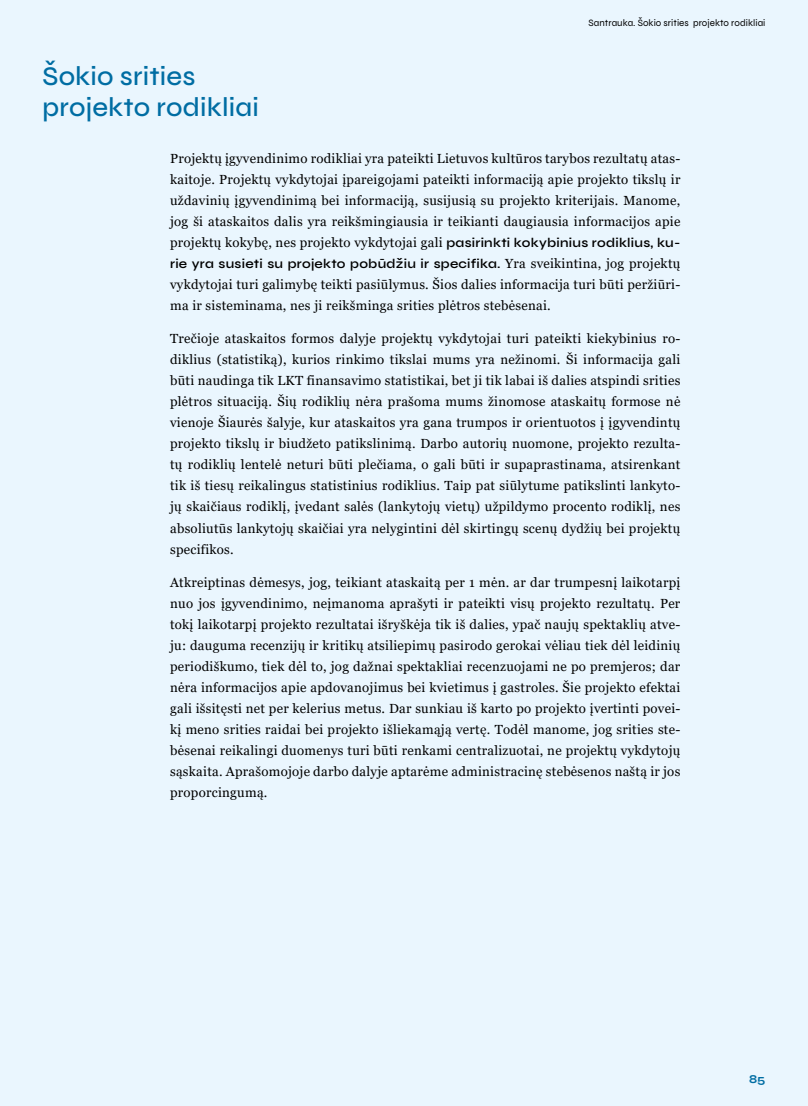
<style>
.page{position:relative;width:808px;height:1106px;background:#eaf6fe}
.page>*{position:absolute;margin:0;border:0;box-sizing:border-box;transform-origin:0 0}
.t1{font:500 27px/31.5px "Syne";letter-spacing:.005em;color:#006da3}
.t2{font:13.2px/21px "Georgia";letter-spacing:.02em;color:#000;text-align:justify}
.t3{font:600 13.2px "Syne";letter-spacing:.02em;color:#000}
.t4{font:700 12px "Syne";color:#006da3}
.t5{font:9.75px "Syne";letter-spacing:.005em;color:#000}
.s1{font-family:"Syne";font-weight:600}
.s2{font-family:"Georgia";font-weight:400}
</style>
<div class="page">
<p class="t5" style="left:588px;top:17px;width:178px">Santrauka. Šokio srities projekto rodikliai</p>
<h1 class="t1" style="left:43px;top:59px;width:218px">Šokio srities projekto rodikliai</h1>
<p class="t2" style="left:170px;top:148px;width:512px">Projektų įgyvendinimo rodikliai yra pateikti Lietuvos kultūros tarybos rezultatų atas&shy;kaitoje. Projektų vykdytojai įpareigojami pateikti informaciją apie projekto tikslų ir uždavinių įgyvendinimą bei informaciją, susijusią su projekto kriterijais. Manome, jog ši ataskaitos dalis yra reikšmingiausia ir teikianti daugiausia informacijos apie projektų kokybę, nes projekto vykdytojai gali <span class="s1">pasirinkti kokybinius rodiklius, ku-</span></p>
<p class="t3" style="left:170px;top:255px;width:512px">rie yra susieti su projekto pobūdžiu ir specifika. <span class="s2">Yra sveikintina, jog projektų</span></p>
<p class="t2" style="left:170px;top:274px;width:512px">vykdytojai turi galimybę teikti pasiūlymus. Šios dalies informacija turi būti peržiūri&shy;ma ir sisteminama, nes ji reikšminga srities plėtros stebėsenai.</p>
<p class="t2" style="left:170px;top:328px;width:512px">Trečioje ataskaitos formos dalyje projektų vykdytojai turi pateikti kiekybinius ro&shy;diklius (statistiką), kurios rinkimo tikslai mums yra nežinomi. Ši informacija gali būti naudinga tik LKT finansavimo statistikai, bet ji tik labai iš dalies atspindi srities plėtros situaciją. Šių rodiklių nėra prašoma mums žinomose ataskaitų formose nė vienoje Šiaurės šalyje, kur ataskaitos yra gana trumpos ir orientuotos į įgyvendintų projekto tikslų ir biudžeto patikslinimą. Darbo autorių nuomone, projekto rezulta&shy;tų rodiklių lentelė neturi būti plečiama, o gali būti ir supaprastinama, atsirenkant tik iš tiesų reikalingus statistinius rodiklius. Taip pat siūlytume patikslinti lankyto&shy;jų skaičiaus rodiklį, įvedant salės (lankytojų vietų) užpildymo procento rodiklį, nes absoliutūs lankytojų skaičiai yra nelygintini dėl skirtingų scenų dydžių bei projektų specifikos.</p>
<p class="t2" style="left:170px;top:572px;width:512px">Atkreiptinas dėmesys, jog, teikiant ataskaitą per 1 mėn. ar dar trumpesnį laikotarpį nuo jos įgyvendinimo, neįmanoma aprašyti ir pateikti visų projekto rezultatų. Per tokį laikotarpį projekto rezultatai išryškėja tik iš dalies, ypač naujų spektaklių atve&shy;ju: dauguma recenzijų ir kritikų atsiliepimų pasirodo gerokai vėliau tiek dėl leidinių periodiškumo, tiek dėl to, jog dažnai spektakliai recenzuojami ne po premjeros; dar nėra informacijos apie apdovanojimus bei kvietimus į gastroles. Šie projekto efektai gali išsitęsti net per kelerius metus. Dar sunkiau iš karto po projekto įvertinti povei&shy;kį meno srities raidai bei projekto išliekamąją vertę. Todėl manome, jog srities ste&shy;bėsenai reikalingi duomenys turi būti renkami centralizuotai, ne projektų vykdytojų sąskaita. Aprašomojoje darbo dalyje aptarėme administracinę stebėsenos naštą ir jos proporcingumą.</p>
<p class="t4" style="left:749px;top:1071px;width:18px">85</p>
</div>
